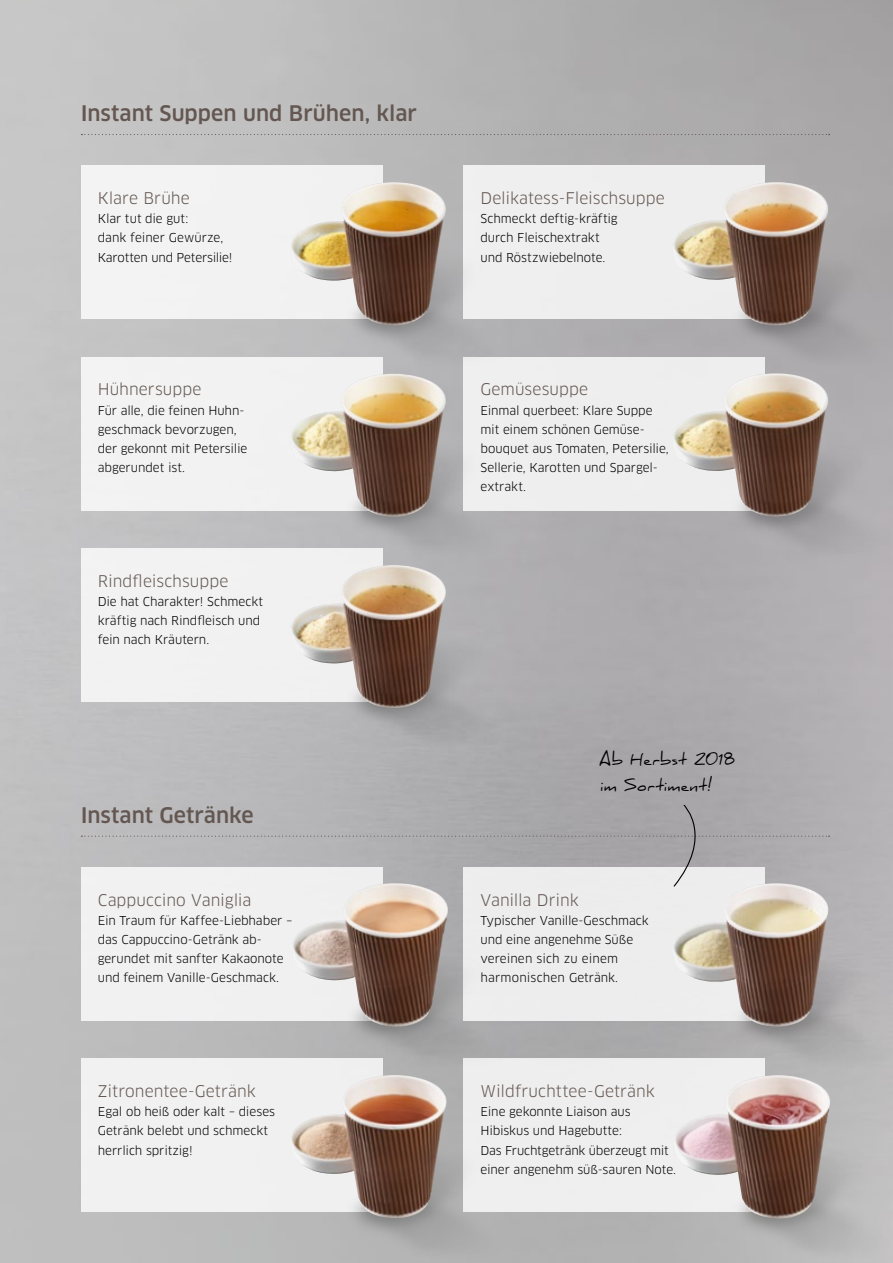
<style>
.page{position:relative;width:893px;height:1263px;background:#fff}
.page>*{position:absolute;margin:0;border:0;box-sizing:border-box;transform-origin:0 0}
.t1{font:500 21px "Clan Pro";color:#645751}
.t2{font:500 16.5px/25.5px "Daniel";letter-spacing:.025em;color:#000}
.t3{font:15.75px "Clan Pro";color:#645751}
.t4{font:12px/19.2px "Clan Pro";letter-spacing:-.005em;color:#000}
</style>
<div class="page">
<div style="left:463px;top:166px;width:302px;height:153px;background:#efeeef"></div>
<div style="left:463px;top:357px;width:302px;height:153px;background:#eeeeef"></div>
<div style="left:463px;top:867px;width:302px;height:154px;background:#ededed"></div>
<div style="left:463px;top:1059px;width:302px;height:153px;background:#eee"></div>
<div style="left:81px;top:166px;width:302px;height:153px;background:#f2f2f2"></div>
<div style="left:81px;top:357px;width:302px;height:153px;background:#f2f2f2"></div>
<div style="left:81px;top:549px;width:302px;height:153px;background:#f2f2f2"></div>
<div style="left:81px;top:867px;width:302px;height:154px;background:#f1f1f1"></div>
<div style="left:81px;top:1059px;width:302px;height:153px;background:#f1f1f1"></div>
<img style="left:672px;top:182px;width:157px;height:143px">
<img style="left:672px;top:373px;width:157px;height:144px">
<div style="left:0;top:874px;width:18px;height:193px;background:#bfbfbf"></div>
<img style="left:671px;top:883px;width:160px;height:146px">
<img style="left:673px;top:1075px;width:161px;height:145px">
<div style="left:0;top:1111px;width:18px;height:148px;background:#bfbfbf"></div>
<img style="left:289px;top:182px;width:158px;height:144px">
<img style="left:289px;top:374px;width:159px;height:143px">
<img style="left:290px;top:565px;width:157px;height:143px">
<img style="left:290px;top:888px;width:161px;height:140px">
<div style="left:0;top:676px;width:18px;height:198px;background:#c1c1c1"></div>
<img style="left:289px;top:1075px;width:158px;height:143px">
<svg style="left:81px;top:134px;width:749px;height:1px"></svg>
<svg style="left:81px;top:804px;width:749px;height:84px"></svg>
<h1 class="t1" style="left:81px;top:101px;width:338px">Instant Suppen und Brühen, klar</h1>
<h3 class="t3" style="left:98px;top:189px;width:94px">Klare Brühe</h3>
<p class="t4" style="left:98px;top:209px;width:136px">Klar tut die gut:<br>dank feiner Gewürze,<br>Karotten und Petersilie!</p>
<h3 class="t3" style="left:98px;top:380px;width:105px">Hühnersuppe</h3>
<p class="t4" style="left:98px;top:401px;width:151px">Für alle, die feinen Huhn&shy;geschmack bevorzugen, der gekonnt mit Petersilie abgerundet ist.</p>
<h3 class="t3" style="left:98px;top:572px;width:132px">Rindfleischsuppe</h3>
<p class="t4" style="left:98px;top:592px;width:167px">Die hat Charakter! Schmeckt kräftig nach Rindfleisch und fein nach Kräutern.</p>
<h1 class="t1" style="left:81px;top:803px;width:174px">Instant Getränke</h1>
<h3 class="t3" style="left:98px;top:890px;width:155px">Cappuccino Vaniglia</h3>
<p class="t4" style="left:98px;top:911px;width:196px">Ein Traum für Kaffee-Liebhaber – das Cappuccino-Getränk ab&shy;gerundet mit sanfter Kakaonote und feinem Vanille-Geschmack.</p>
<h3 class="t3" style="left:98px;top:1082px;width:160px">Zitronentee-Getränk</h3>
<p class="t4" style="left:98px;top:1102px;width:179px">Egal ob heiß oder kalt – dieses<br>Getränk belebt und schmeckt herrlich spritzig!</p>
<h3 class="t3" style="left:480px;top:189px;width:186px">Delikatess-Fleischsuppe</h3>
<p class="t4" style="left:480px;top:209px;width:139px">Schmeckt deftig-kräftig durch Fleischextrakt und Röstzwiebelnote.</p>
<h3 class="t3" style="left:480px;top:380px;width:109px">Gemüsesuppe</h3>
<p class="t4" style="left:480px;top:401px;width:190px">Einmal querbeet: Klare Suppe mit einem schönen Gemüse&shy;bouquet aus Tomaten, Petersilie,<br>Sellerie, Karotten und Spargel&shy;extrakt.</p>
<h2 class="t2" style="left:599px;top:747px;width:137px">Ab Herbst 2018 im Sortiment!</h2>
<h3 class="t3" style="left:480px;top:890px;width:100px">Vanilla Drink</h3>
<p class="t4" style="left:480px;top:911px;width:170px">Typischer Vanille-Geschmack und eine angenehme Süße vereinen sich zu einem harmonischen Getränk.</p>
<h3 class="t3" style="left:480px;top:1082px;width:176px">Wildfruchttee-Getränk</h3>
<p class="t4" style="left:480px;top:1102px;width:197px">Eine gekonnte Liaison aus<br>Hibiskus und Hagebutte:<br>Das Fruchtgetränk überzeugt mit einer angenehm süß-sauren Note.</p>
</div>
